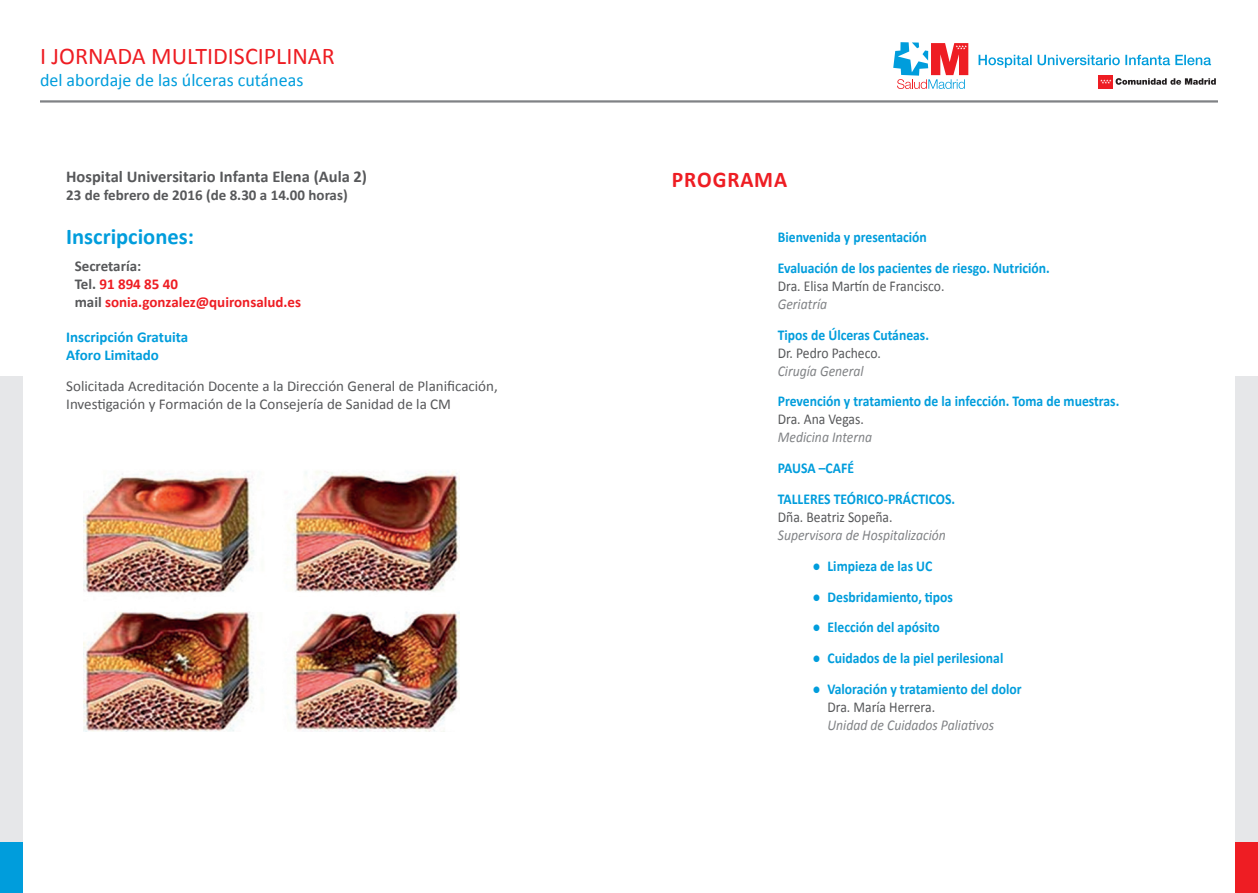
<style>
.page{position:relative;width:1258px;height:893px;background:#fff}
.page>*{position:absolute;margin:0;border:0;box-sizing:border-box;transform-origin:0 0}
.t1{font:24px "Calibri";color:#ee1d23}
.t2{font:700 22.5px "Calibri";color:#009ddc}
.t3{font:700 22.5px "Calibri";letter-spacing:.04em;color:#ee1d23;scale:.96 1}
.t4{font:18px "Calibri";color:#009ddc}
.t5{font:700 16.5px "Calibri";color:#57585a}
.t6{font:700 15px/18px "Calibri";color:#009ddc;scale:.91 1}
.t7{font:15px/18px "Calibri";color:#57585a}
.t8{font:italic 15px/18px "Calibri";color:#808285;scale:.91 1}
.t9{font:700 15px "Calibri";color:#57585a}
.t10{font:700 15px "Calibri";color:#ee1d23}
.t11{font:700 15px "Calibri";color:#009ddc}
.s1{color:#57585a}
.s2{font-weight:400;color:#57585a}
.s3{font-weight:400;font-style:italic;color:#808285}
.s4{font-weight:700;font-style:normal;color:#009ddc}
.s5{font-style:normal;color:#57585a}
</style>
<div class="page">
<hr style="left:40px;top:100px;width:1178px;height:2px;background:#808285">
<div style="left:1099px;top:75px;width:14px;height:14px;background:#ee1d23"></div>
<svg style="left:1100px;top:78px;width:116px;height:7px"></svg>
<svg style="left:893px;top:42px;width:75px;height:47px"></svg>
<svg style="left:978px;top:55px;width:233px;height:13px"></svg>
<div style="left:1235px;top:376px;width:23px;height:516px;background:#e6e7e9"></div>
<div style="left:1235px;top:841px;width:23px;height:51px;background:#ee1d23"></div>
<img style="left:84px;top:471px;width:375px;height:260px">
<div style="left:0;top:376px;width:23px;height:516px;background:#e6e7e9"></div>
<div style="left:0;top:841px;width:23px;height:51px;background:#009ddc"></div>
<p class="t1" style="left:40px;top:41px;width:296px">I JORNADA MULTIDISCIPLINAR</p>
<p class="t4" style="left:40px;top:69px;width:265px">del abordaje de las úlceras cutáneas</p>
<p class="t5" style="left:66px;top:166px;width:302px">Hospital Universitario Infanta Elena (Aula 2)</p>
<p class="t9" style="left:66px;top:185px;width:283px">23 de febrero de 2016 (de 8.30 a 14.00 horas)</p>
<p class="t2" style="left:66px;top:222px;width:129px">Inscripciones:</p>
<p class="t9" style="left:75px;top:256px;width:68px">Secretaría:</p>
<p class="t10" style="left:75px;top:274px;width:105px"><span class="s1">Tel.</span> 91 894 85 40</p>
<p class="t10" style="left:75px;top:292px;width:228px"><span class="s1">mail</span> sonia.gonzalez@quironsalud.es</p>
<p class="t11" style="left:66px;top:327px;width:124px">Inscripción Gratuita</p>
<p class="t11" style="left:66px;top:345px;width:94px">Aforo Limitado</p>
<p class="t7" style="left:66px;top:376px;width:433px">Solicitada Acreditación Docente a la Dirección General de Planificación,<br>Investigación y Formación de la Consejería de Sanidad de la CM</p>
<p class="t3" style="left:672px;top:165px;width:121px">PROGRAMA</p>
<p class="t6" style="left:778px;top:228px;width:165px">Bienvenida y presentación</p>
<p class="t6" style="left:778px;top:258px;width:300px">Evaluación de los pacientes de riesgo. Nutrición.<br><span class="s2">Dra. Elisa Martín de Francisco.<br></span><span class="s3">Geriatría</span></p>
<p class="t6" style="left:778px;top:325px;width:168px">Tipos de Úlceras Cutáneas.<br><span class="s2">Dr. Pedro Pacheco.<br></span><span class="s3">Cirugía General</span></p>
<p class="t6" style="left:778px;top:392px;width:377px">Prevención y tratamiento de la infección. Toma de muestras.<br><span class="s2">Dra. Ana Vegas.<br></span><span class="s3">Medicina Interna</span></p>
<p class="t6" style="left:778px;top:459px;width:85px">PAUSA –CAFÉ</p>
<p class="t8" style="left:778px;top:489px;width:196px"><span class="s4">TALLERES TEÓRICO-PRÁCTICOS.<br></span><span class="s5">Dña. Beatriz Sopeña.<br></span>Supervisora de Hospitalización</p>
<p class="t6" style="left:812px;top:556px;width:133px">● Limpieza de las UC</p>
<p class="t6" style="left:812px;top:587px;width:156px">● Desbridamiento, tipos</p>
<p class="t6" style="left:812px;top:618px;width:141px">● Elección del apósito</p>
<p class="t6" style="left:812px;top:648px;width:211px">● Cuidados de la piel perilesional</p>
<p class="t6" style="left:827px;top:679px;width:215px;text-indent:-15px">● Valoración y tratamiento del dolor<br><span class="s2">Dra. María Herrera.<br></span><span class="s3">Unidad de Cuidados Paliativos</span></p>
</div>
